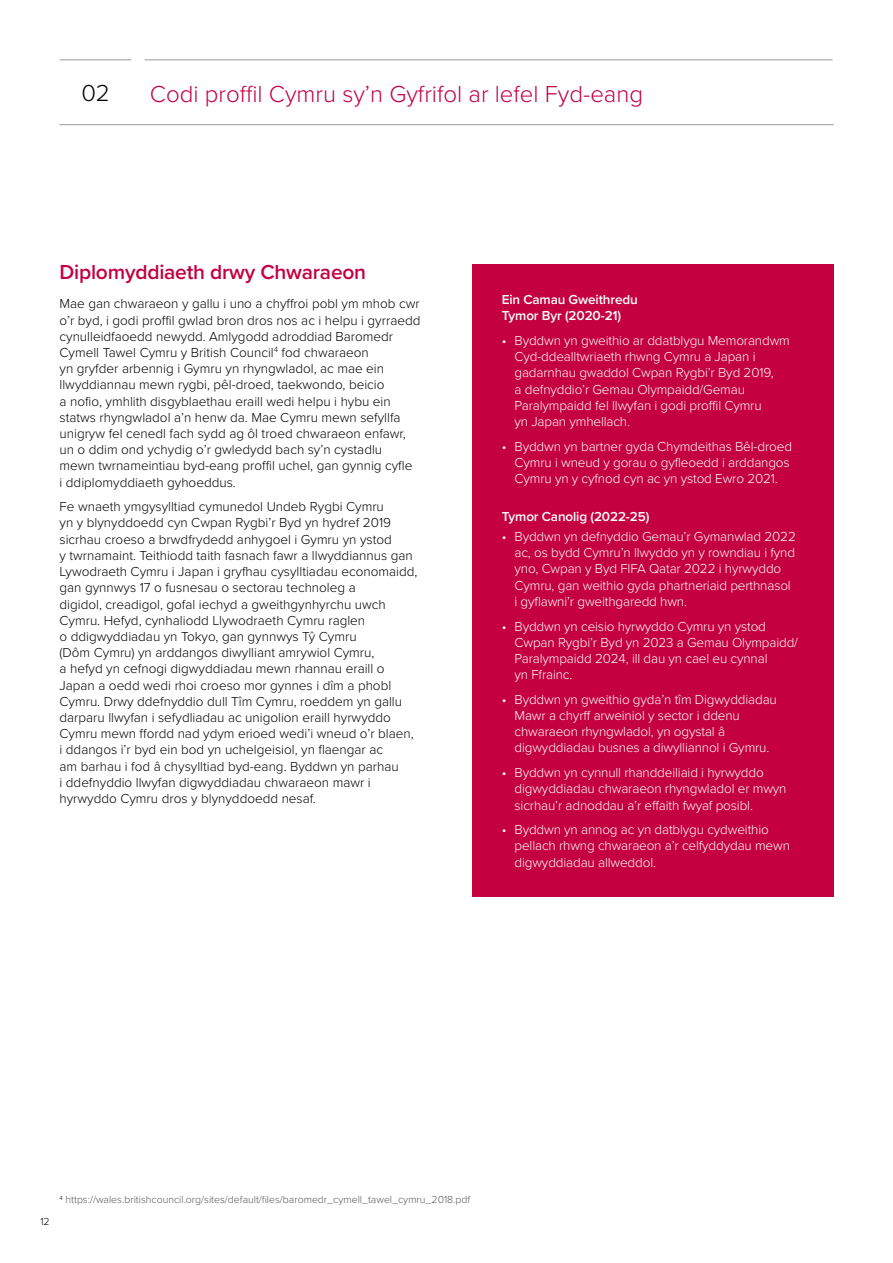
<style>
.page{position:relative;width:893px;height:1263px;background:#fff}
.page>*{position:absolute;margin:0;border:0;box-sizing:border-box;transform-origin:0 0}
.Intro_Big_Black{font:300 24px "Proxima Nova";color:#c40040}
.Intro_Big_Black-2{font:300 24px "Proxima Nova";color:#000}
.Red_Sub{font:600 21px "Proxima Nova";letter-spacing:-.01em;color:#c40040}
.VG_Body_Black{font:300 13.5px/16.2px "Proxima Nova";color:#000}
.white_bullets{font:300 13.5px/16.2px "Proxima Nova";letter-spacing:-.01em;color:#fff}
.Body{font:600 13.5px/16.2px "Proxima Nova";letter-spacing:-.01em;color:#fff}
.BBB{font:600 13.5px "Proxima Nova";letter-spacing:-.01em;color:#fff}
.VG_Footnote{font:300 10.5px "Proxima Nova";color:#585857}
.t1{font:300 10.5px "Proxima Nova";color:#000}
</style>
<div class="page">
<hr style="left:60px;top:60px;width:71px;height:1px;background:#9c9b9b">
<hr style="left:145px;top:60px;width:688px;height:1px;background:#9c9b9b">
<hr style="left:60px;top:124px;width:773px;height:1px;background:#9c9b9b">
<div style="left:472px;top:264px;width:361px;height:632px;background:#c40040"></div>
<h1 class="Intro_Big_Black-2" style="left:81px;top:75px;width:30px">02</h1>
<h1 class="Intro_Big_Black" style="left:150px;top:76px;width:495px">Codi proffil Cymru sy’n Gyfrifol ar lefel Fyd-eang</h1>
<h2 class="Red_Sub" style="left:60px;top:257px;width:308px">Diplomyddiaeth drwy Chwaraeon</h2>
<p class="VG_Body_Black" style="left:60px;top:295px;width:362px">Mae gan chwaraeon y gallu i uno a chyffroi pobl ym mhob cwr o’r byd, i godi proffil gwlad bron dros nos ac i helpu i gyrraedd cynulleidfaoedd newydd. Amlygodd adroddiad Baromedr Cymell Tawel Cymru y British Council<sup>4</sup> fod chwaraeon<br>yn gryfder arbennig i Gymru yn rhyngwladol, ac mae ein llwyddiannau mewn rygbi, pêl-droed, taekwondo, beicio<br>a nofio, ymhlith disgyblaethau eraill wedi helpu i hybu ein statws rhyngwladol a’n henw da. Mae Cymru mewn sefyllfa unigryw fel cenedl fach sydd ag ôl troed chwaraeon enfawr, un o ddim ond ychydig o’r gwledydd bach sy’n cystadlu mewn twrnameintiau byd-eang proffil uchel, gan gynnig cyfle<br>i ddiplomyddiaeth gyhoeddus.</p>
<p class="VG_Body_Black" style="left:60px;top:498px;width:359px">Fe wnaeth ymgysylltiad cymunedol Undeb Rygbi Cymru<br>yn y blynyddoedd cyn Cwpan Rygbi’r Byd yn hydref 2019 sicrhau croeso a brwdfrydedd anhygoel i Gymru yn ystod<br>y twrnamaint. Teithiodd taith fasnach fawr a llwyddiannus gan Lywodraeth Cymru i Japan i gryfhau cysylltiadau economaidd, gan gynnwys 17 o fusnesau o sectorau technoleg a<br>digidol, creadigol, gofal iechyd a gweithgynhyrchu uwch Cymru. Hefyd, cynhaliodd Llywodraeth Cymru raglen<br>o ddigwyddiadau yn Tokyo, gan gynnwys Tŷ Cymru<br>(Dôm Cymru) yn arddangos diwylliant amrywiol Cymru,<br>a hefyd yn cefnogi digwyddiadau mewn rhannau eraill o Japan a oedd wedi rhoi croeso mor gynnes i dîm a phobl Cymru. Drwy ddefnyddio dull Tîm Cymru, roeddem yn gallu darparu llwyfan i sefydliadau ac unigolion eraill hyrwyddo Cymru mewn ffordd nad ydym erioed wedi’i wneud o’r blaen, i ddangos i’r byd ein bod yn uchelgeisiol, yn flaengar ac<br>am barhau i fod â chysylltiad byd-eang. Byddwn yn parhau<br>i ddefnyddio llwyfan digwyddiadau chwaraeon mawr i hyrwyddo Cymru dros y blynyddoedd nesaf.</p>
<p class="Body" style="left:502px;top:291px;width:137px">Ein Camau Gweithredu<br>Tymor Byr (2020-21)</p>
<p class="white_bullets" style="left:514px;top:332px;width:277px;text-indent:-13px">• Byddwn yn gweithio ar ddatblygu Memorandwm Cyd-ddealltwriaeth rhwng Cymru a Japan i gadarnhau gwaddol Cwpan Rygbi’r Byd 2019,<br>a defnyddio’r Gemau Olympaidd/Gemau Paralympaidd fel llwyfan i godi proffil Cymru<br>yn Japan ymhellach.</p>
<p class="white_bullets" style="left:514px;top:437px;width:279px;text-indent:-13px">• Byddwn yn bartner gyda Chymdeithas Bêl-droed<br>Cymru i wneud y gorau o gyfleoedd i arddangos<br>Cymru yn y cyfnod cyn ac yn ystod Ewro 2021.</p>
<p class="BBB" style="left:502px;top:506px;width:149px">Tymor Canolig (2022-25)</p>
<p class="white_bullets" style="left:514px;top:528px;width:283px;text-indent:-13px">• Byddwn yn defnyddio Gemau’r Gymanwlad 2022 ac, os bydd Cymru’n llwyddo yn y rowndiau i fynd yno, Cwpan y Byd FIFA Qatar 2022 i hyrwyddo Cymru, gan weithio gyda phartneriaid perthnasol i gyflawni’r gweithgaredd hwn.</p>
<p class="white_bullets" style="left:514px;top:617px;width:285px;text-indent:-13px">• Byddwn yn ceisio hyrwyddo Cymru yn ystod Cwpan Rygbi’r Byd yn 2023 a Gemau Olympaidd/ Paralympaidd 2024, ill dau yn cael eu cynnal<br>yn Ffrainc.</p>
<p class="white_bullets" style="left:514px;top:690px;width:264px;text-indent:-13px">• Byddwn yn gweithio gyda’n tîm Digwyddiadau Mawr a chyrff arweiniol y sector i ddenu chwaraeon rhyngwladol, yn ogystal â digwyddiadau busnes a diwylliannol i Gymru.</p>
<p class="white_bullets" style="left:514px;top:764px;width:274px;text-indent:-13px">• Byddwn yn cynnull rhanddeiliaid i hyrwyddo digwyddiadau chwaraeon rhyngwladol er mwyn sicrhau’r adnoddau a’r effaith fwyaf posibl.</p>
<p class="white_bullets" style="left:514px;top:821px;width:277px;text-indent:-13px">• Byddwn yn annog ac yn datblygu cydweithio pellach rhwng chwaraeon a’r celfyddydau mewn digwyddiadau allweddol.</p>
<p class="t1" style="left:40px;top:1213px;width:11px">12</p>
<p class="VG_Footnote" style="left:60px;top:1192px;width:412px"><sup>4</sup> https://wales.britishcouncil.org/sites/default/files/baromedr_cymell_tawel_cymru_2018.pdf</p>
</div>
